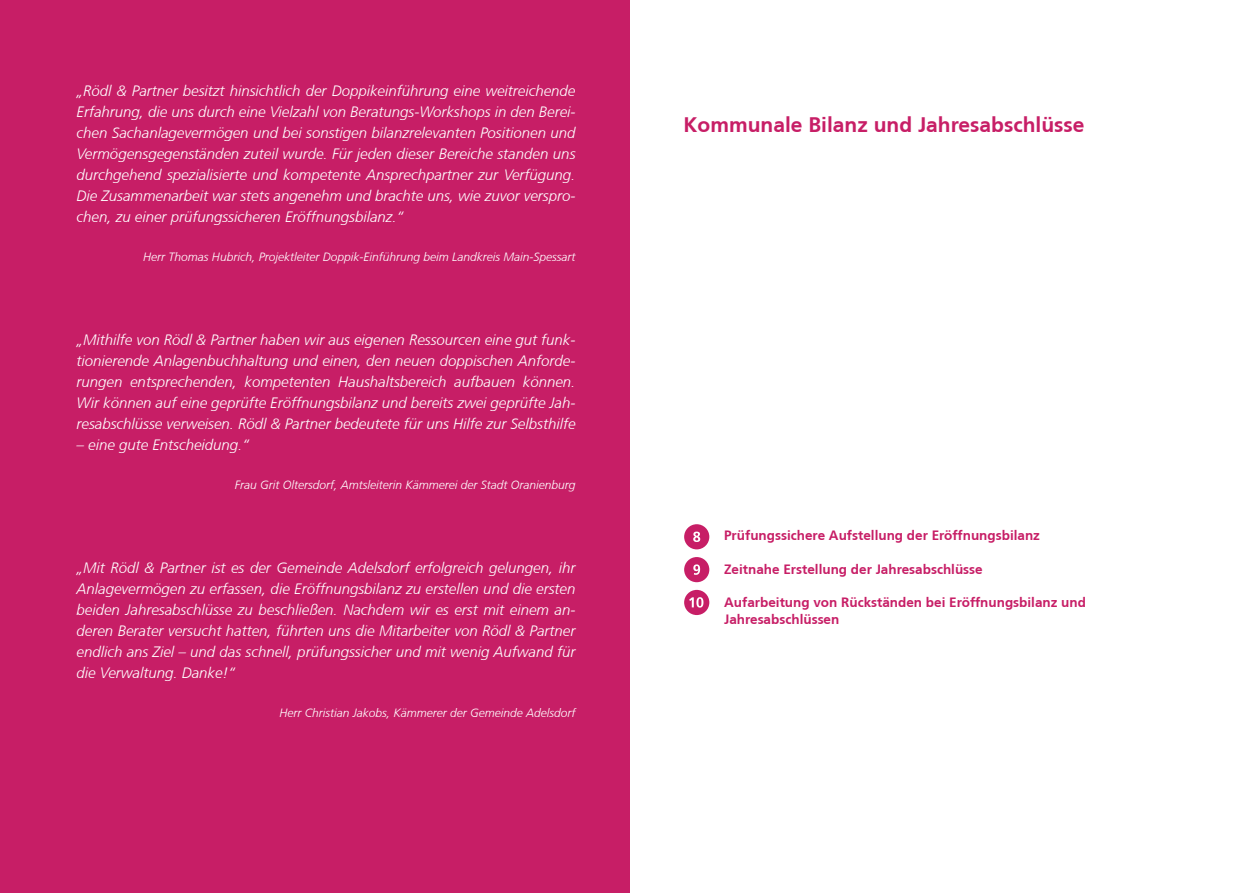
<style>
.page{position:relative;width:1259px;height:893px;background:#fff}
.page>*{position:absolute;margin:0;border:0;box-sizing:border-box;transform-origin:0 0}
.t1{font:700 21px "Frutiger CE";color:#c71e66}
.t2{font:italic 300 15px/21px "Frutiger CE";color:#fff;text-align:justify}
.t3{font:700 13.5px/16.5px "Frutiger CE";color:#c71e66}
.t4{font:italic 300 12px "Frutiger CE";color:#fff}
</style>
<div class="page">
<div style="left:0;top:0;width:629px;height:893px;background:#c71e66"></div>
<div style="left:684px;top:590px;width:25px;height:25px;background:#c71e66;border-radius:50%"></div>
<svg style="left:689px;top:597px;width:14px;height:11px"></svg>
<div style="left:684px;top:557px;width:25px;height:25px;background:#c71e66;border-radius:50%"></div>
<svg style="left:693px;top:564px;width:7px;height:11px"></svg>
<div style="left:684px;top:524px;width:25px;height:25px;background:#c71e66;border-radius:50%"></div>
<svg style="left:693px;top:532px;width:7px;height:10px"></svg>
<p class="t2" style="left:77px;top:80px;width:500px">„Rödl &amp; Partner besitzt hinsichtlich der Doppikeinführung eine weitreichende Erfahrung, die uns durch eine Vielzahl von Beratungs-Workshops in den Berei&shy;chen Sachanlagevermögen und bei sonstigen bilanzrelevanten Positionen und Vermögensgegenständen zuteil wurde. Für jeden dieser Bereiche standen uns durchgehend spezialisierte und kompetente Ansprechpartner zur Verfügung.<br>Die Zusammenarbeit war stets angenehm und brachte uns, wie zuvor verspro&shy;chen, zu einer prüfungssicheren Eröffnungsbilanz.“</p>
<p class="t4" style="left:143px;top:250px;width:434px">Herr Thomas Hubrich, Projektleiter Doppik-Einführung beim Landkreis Main-Spessart</p>
<p class="t2" style="left:77px;top:329px;width:500px">„Mithilfe von Rödl &amp; Partner haben wir aus eigenen Ressourcen eine gut funk&shy;tionierende Anlagenbuchhaltung und einen, den neuen doppischen Anforde&shy;rungen entsprechenden, kompetenten Haushaltsbereich aufbauen können.<br>Wir können auf eine geprüfte Eröffnungsbilanz und bereits zwei geprüfte Jah&shy;resabschlüsse verweisen. Rödl &amp; Partner bedeutete für uns Hilfe zur Selbsthilfe</p>
<p class="t2" style="left:77px;top:434px;width:174px">– eine gute Entscheidung.“</p>
<p class="t4" style="left:235px;top:478px;width:342px">Frau Grit Oltersdorf, Amtsleiterin Kämmerei der Stadt Oranienburg</p>
<p class="t2" style="left:77px;top:557px;width:500px">„Mit Rödl &amp; Partner ist es der Gemeinde Adelsdorf erfolgreich gelungen, ihr Anlagevermögen zu erfassen, die Eröffnungsbilanz zu erstellen und die ersten beiden Jahresabschlüsse zu beschließen. Nachdem wir es erst mit einem an&shy;deren Berater versucht hatten, führten uns die Mitarbeiter von Rödl &amp; Partner endlich ans Ziel – und das schnell, prüfungssicher und mit wenig Aufwand für die Verwaltung. Danke!“</p>
<p class="t4" style="left:279px;top:706px;width:298px">Herr Christian Jakobs, Kämmerer der Gemeinde Adelsdorf</p>
<h1 class="t1" style="left:683px;top:112px;width:402px">Kommunale Bilanz und Jahresabschlüsse</h1>
<p class="t3" style="left:724px;top:527px;width:317px">Prüfungssichere Aufstellung der Eröffnungsbilanz</p>
<p class="t3" style="left:724px;top:561px;width:260px">Zeitnahe Erstellung der Jahresabschlüsse</p>
<p class="t3" style="left:724px;top:594px;width:363px">Aufarbeitung von Rückständen bei Eröffnungsbilanz und<br>Jahresabschlüssen</p>
</div>
